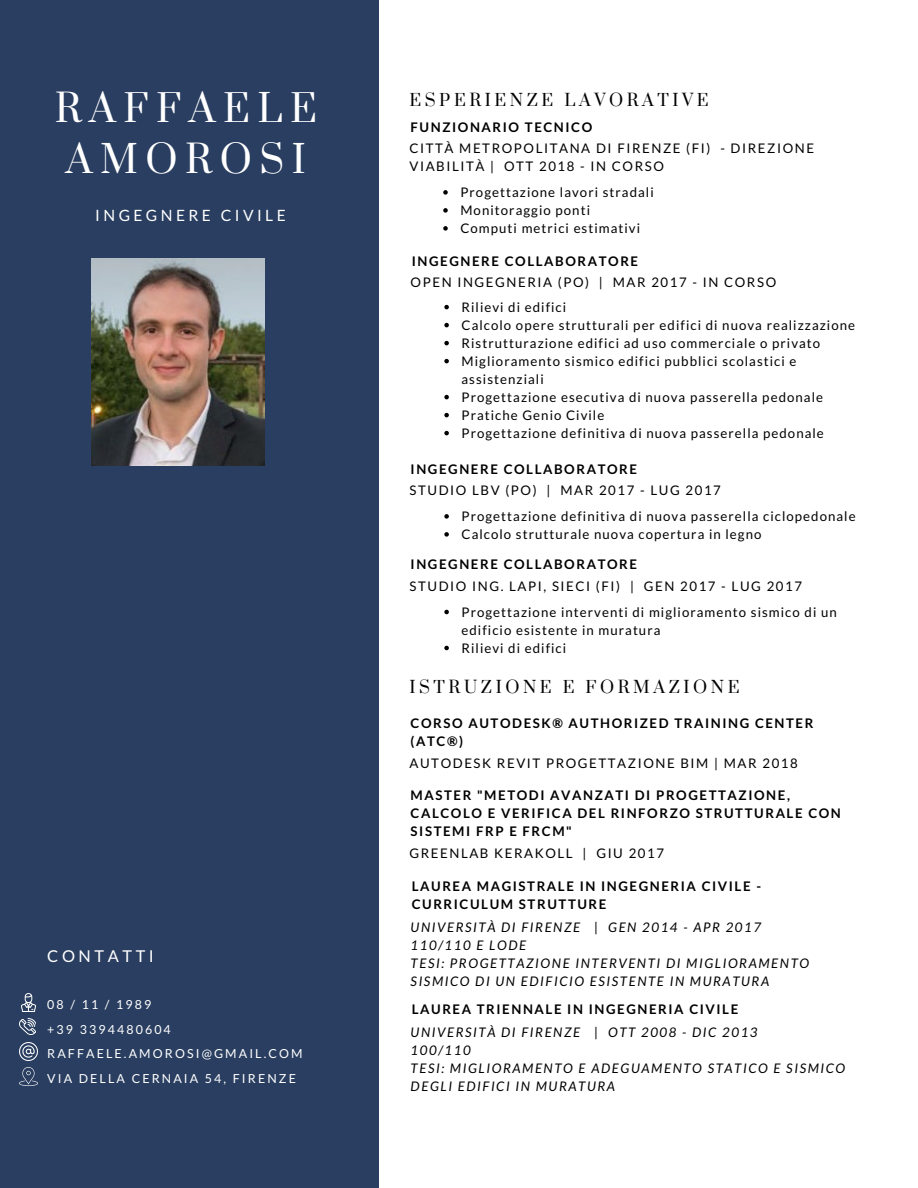
<style>
.page{position:relative;width:918px;height:1188px;background:#fff}
.page>*{position:absolute;margin:0;border:0;box-sizing:border-box;transform-origin:0 0}
.t1{font:37.35px/51.8px "Prata";letter-spacing:.2em;color:#fff;text-align:center}
.t2{font:16.35px "Prata";letter-spacing:.22em;color:#000}
.t3{font:16.35px "Lato";letter-spacing:.22em;color:#fff}
.t4{font:15.6px "Lato";letter-spacing:.22em;color:#fff}
.t5{font:13.2px/18px "Lato";letter-spacing:.08em;color:#000}
.t6{font:700 13.2px/18px "Lato";letter-spacing:.12em;color:#000}
.t7{font:italic 13.2px/18px "Lato";letter-spacing:.12em;color:#000}
.t8{font:13.2px/18px "Lato";letter-spacing:.12em;color:#000}
.t9{font:12.45px/24.8px "Lato";letter-spacing:.17em;color:#fff}
</style>
<div class="page">
<div style="left:0;top:0;width:379px;height:1188px;background:#293e60"></div>
<svg style="left:444px;top:305px;width:5px;height:4px"></svg>
<svg style="left:444px;top:323px;width:5px;height:4px"></svg>
<svg style="left:444px;top:341px;width:5px;height:4px"></svg>
<svg style="left:444px;top:359px;width:5px;height:4px"></svg>
<svg style="left:444px;top:395px;width:5px;height:4px"></svg>
<svg style="left:444px;top:413px;width:5px;height:4px"></svg>
<svg style="left:444px;top:431px;width:5px;height:4px"></svg>
<svg style="left:444px;top:514px;width:5px;height:5px"></svg>
<svg style="left:444px;top:532px;width:5px;height:5px"></svg>
<svg style="left:444px;top:610px;width:5px;height:4px"></svg>
<svg style="left:444px;top:646px;width:5px;height:4px"></svg>
<img style="left:19px;top:1068px;width:18px;height:18px">
<img style="left:19px;top:1043px;width:18px;height:18px">
<img style="left:19px;top:1018px;width:17px;height:17px">
<img style="left:21px;top:993px;width:15px;height:18px">
<img style="left:91px;top:259px;width:173px;height:207px">
<svg style="left:443px;top:190px;width:5px;height:5px"></svg>
<svg style="left:443px;top:208px;width:5px;height:5px"></svg>
<svg style="left:443px;top:226px;width:5px;height:5px"></svg>
<h1 class="t1" style="left:55px;top:84px;width:264px">RAFFAELE<br>AMOROSI</h1>
<p class="t4" style="left:95px;top:205px;width:192px">INGEGNERE CIVILE</p>
<p class="t3" style="left:47px;top:946px;width:108px">CONTATTI</p>
<p class="t9" style="left:47px;top:992px;width:257px">08 / 11 / 1989<br>+39 3394480604<br>RAFFAELE.AMOROSI@GMAIL.COM<br>VIA DELLA CERNAIA 54, FIRENZE</p>
<p class="t2" style="left:410px;top:90px;width:301px">ESPERIENZE LAVORATIVE</p>
<p class="t6" style="left:411px;top:118px;width:183px">FUNZIONARIO TECNICO</p>
<p class="t8" style="left:410px;top:139px;width:406px">CITTÀ METROPOLITANA DI FIRENZE (FI) - DIREZIONE<br>VIABILITÀ | OTT 2018 - IN CORSO</p>
<p class="t5" style="left:460px;top:183px;width:195px">Progettazione lavori stradali<br>Monitoraggio ponti<br>Computi metrici estimativi</p>
<p class="t6" style="left:412px;top:251px;width:228px">INGEGNERE COLLABORATORE</p>
<p class="t8" style="left:411px;top:273px;width:367px">OPEN INGEGNERIA (PO) | MAR 2017 - IN CORSO</p>
<p class="t5" style="left:462px;top:298px;width:395px">Rilievi di edifici<br>Calcolo opere strutturali per edifici di nuova realizzazione Ristrutturazione edifici ad uso commerciale o privato Miglioramento sismico edifici pubblici scolastici e assistenziali<br>Progettazione esecutiva di nuova passerella pedonale Pratiche Genio Civile<br>Progettazione definitiva di nuova passerella pedonale</p>
<p class="t6" style="left:411px;top:460px;width:228px">INGEGNERE COLLABORATORE</p>
<p class="t5" style="left:462px;top:507px;width:396px">Progettazione definitiva di nuova passerella ciclopedonale<br>Calcolo strutturale nuova copertura in legno</p>
<p class="t8" style="left:410px;top:481px;width:313px">STUDIO LBV (PO) | MAR 2017 - LUG 2017</p>
<p class="t6" style="left:411px;top:555px;width:228px">INGEGNERE COLLABORATORE</p>
<p class="t5" style="left:462px;top:602px;width:377px">Progettazione interventi di miglioramento sismico di un edificio esistente in muratura<br>Rilievi di edifici</p>
<p class="t8" style="left:410px;top:577px;width:394px">STUDIO ING. LAPI, SIECI (FI) | GEN 2017 - LUG 2017</p>
<p class="t2" style="left:410px;top:677px;width:331px">ISTRUZIONE E FORMAZIONE</p>
<p class="t6" style="left:411px;top:714px;width:404px">CORSO AUTODESK® AUTHORIZED TRAINING CENTER (ATC®)</p>
<p class="t8" style="left:410px;top:754px;width:390px">AUTODESK REVIT PROGETTAZIONE BIM | MAR 2018</p>
<p class="t6" style="left:411px;top:786px;width:432px">MASTER "METODI AVANZATI DI PROGETTAZIONE,<br>CALCOLO E VERIFICA DEL RINFORZO STRUTTURALE CON<br>SISTEMI FRP E FRCM"</p>
<p class="t8" style="left:410px;top:844px;width:256px">GREENLAB KERAKOLL | GIU 2017</p>
<p class="t6" style="left:412px;top:877px;width:351px">LAUREA MAGISTRALE IN INGEGNERIA CIVILE -<br>CURRICULUM STRUTTURE</p>
<p class="t7" style="left:411px;top:917px;width:400px">UNIVERSITÀ DI FIRENZE | GEN 2014 - APR 2017<br>110/110 E LODE<br>TESI: PROGETTAZIONE INTERVENTI DI MIGLIORAMENTO SISMICO DI UN EDIFICIO ESISTENTE IN MURATURA</p>
<p class="t6" style="left:412px;top:1000px;width:328px">LAUREA TRIENNALE IN INGEGNERIA CIVILE</p>
<p class="t7" style="left:411px;top:1023px;width:436px">UNIVERSITÀ DI FIRENZE | OTT 2008 - DIC 2013<br>100/110<br>TESI: MIGLIORAMENTO E ADEGUAMENTO STATICO E SISMICO<br>DEGLI EDIFICI IN MURATURA</p>
</div>
